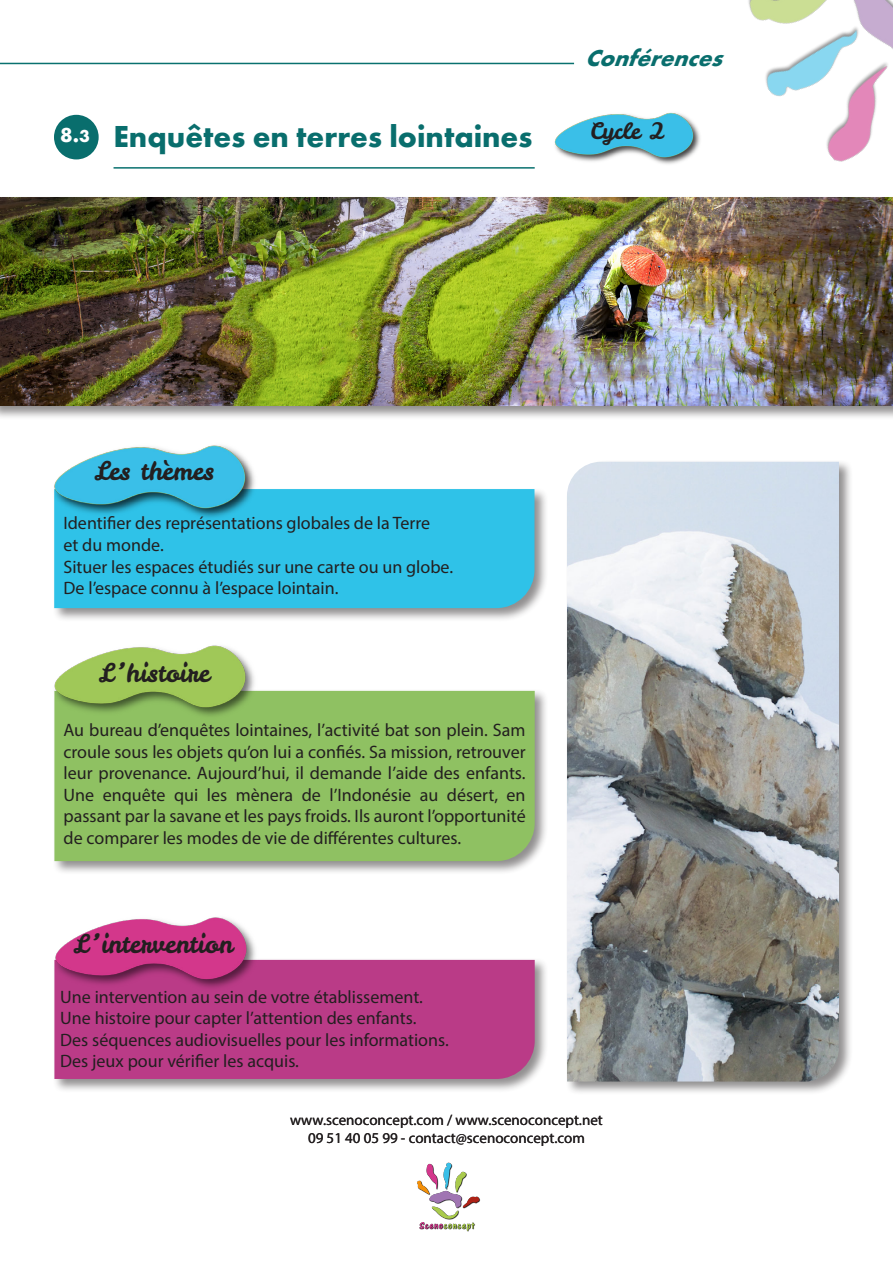
<style>
.page{position:relative;width:893px;height:1263px;background:#fff}
.page>*{position:absolute;margin:0;border:0;box-sizing:border-box;transform-origin:0 0}
.t1{font:700 31.5px "Futura PT";color:#096e6d}
.t2{font:25.5px "Leckerli One";color:#231f20}
.t3{font:italic 700 24px "Futura PT";color:#096e6d}
.t4{font:22.5px "Leckerli One";color:#231f20}
.t5{font:700 21px "Futura PT";color:#fff}
.t6{font:18px/21.6px "Myriad Pro";color:#231f20;text-align:justify}
.t7{font:15px/18px "Myriad Pro";color:#231f20;text-align:center}
.s1{font-size:18px}
</style>
<div class="page">
<img style="left:748px;top:0;width:145px;height:162px">
<img style="left:417px;top:1162px;width:63px;height:70px">
<hr style="left:0;top:63px;width:574px;height:1px;background:#09716f">
<div style="left:52px;top:487px;width:497px;height:135px;background:#231f20;opacity:.5"></div>
<div style="left:54px;top:489px;width:480px;height:119px;background:#2fc2e8"></div>
<div style="left:52px;top:689px;width:497px;height:186px;background:#231f20;opacity:.5"></div>
<div style="left:54px;top:691px;width:481px;height:170px;background:#8fc162"></div>
<div style="left:52px;top:958px;width:497px;height:135px;background:#231f20;opacity:.5"></div>
<div style="left:54px;top:960px;width:481px;height:119px;background:#ba3b87"></div>
<img style="left:52px;top:917px;width:208px;height:76px">
<img style="left:52px;top:645px;width:207px;height:77px">
<img style="left:52px;top:445px;width:207px;height:77px">
<div style="left:565px;top:459px;width:288px;height:637px;background:#231f20;opacity:.5"></div>
<img style="left:567px;top:462px;width:272px;height:619px">
<hr style="left:114px;top:167px;width:421px;height:2px;background:#09716f">
<div style="left:54px;top:115px;width:45px;height:44px;background:#096e6d;border-radius:50%"></div>
<img style="left:554px;top:112px;width:146px;height:52px">
<div style="left:0;top:195px;width:893px;height:225px;background:#231f20;opacity:.5"></div>
<img style="left:0;top:197px;width:893px;height:209px">
<h3 class="t3" style="left:585px;top:43px;width:149px">Conférences</h3>
<p class="t5" style="left:60px;top:122px;width:31px">8.<span class="s1">3</span></p>
<p class="t1" style="left:114px;top:116px;width:420px">Enquêtes en terres lointaines</p>
<p class="t4" style="left:590px;top:116px;width:76px">Cycle 2</p>
<h2 class="t2" style="left:94px;top:453px;width:121px">Les thèmes</h2>
<p class="t6" style="left:64px;top:512px;width:368px">Identifier des représentations globales de la Terre</p>
<p class="t6" style="left:64px;top:534px;width:102px">et du monde.</p>
<p class="t6" style="left:64px;top:555px;width:391px">Situer les espaces étudiés sur une carte ou un globe.</p>
<p class="t6" style="left:64px;top:577px;width:276px">De l’espace connu à l’espace lointain.</p>
<h2 class="t2" style="left:99px;top:656px;width:112px">L ’histoire</h2>
<p class="t6" style="left:64px;top:719px;width:464px">Au bureau d’enquêtes lointaines, l’activité bat son plein. Sam croule sous les objets qu’on lui a confiés. Sa mission, retrouver leur provenance. Aujourd’hui, il demande l’aide des enfants.<br>Une enquête qui les mènera de l’Indonésie au désert, en passant par la savane et les pays froids. Ils auront l’opportunité de comparer les modes de vie de différentes cultures.</p>
<h2 class="t2" style="left:74px;top:927px;width:161px">L ’intervention</h2>
<p class="t6" style="left:60px;top:985px;width:364px">Une intervention au sein de votre établissement.</p>
<p class="t6" style="left:60px;top:1007px;width:358px">Une histoire pour capter l’attention des enfants.</p>
<p class="t6" style="left:60px;top:1029px;width:390px">Des séquences audiovisuelles pour les informations.</p>
<p class="t6" style="left:60px;top:1050px;width:240px">Des jeux pour vérifier les acquis.</p>
<p class="t7" style="left:290px;top:1111px;width:314px">www.scenoconcept.com / www.scenoconcept.net<br>09 51 40 05 99 - contact@scenoconcept.com</p>
</div>
